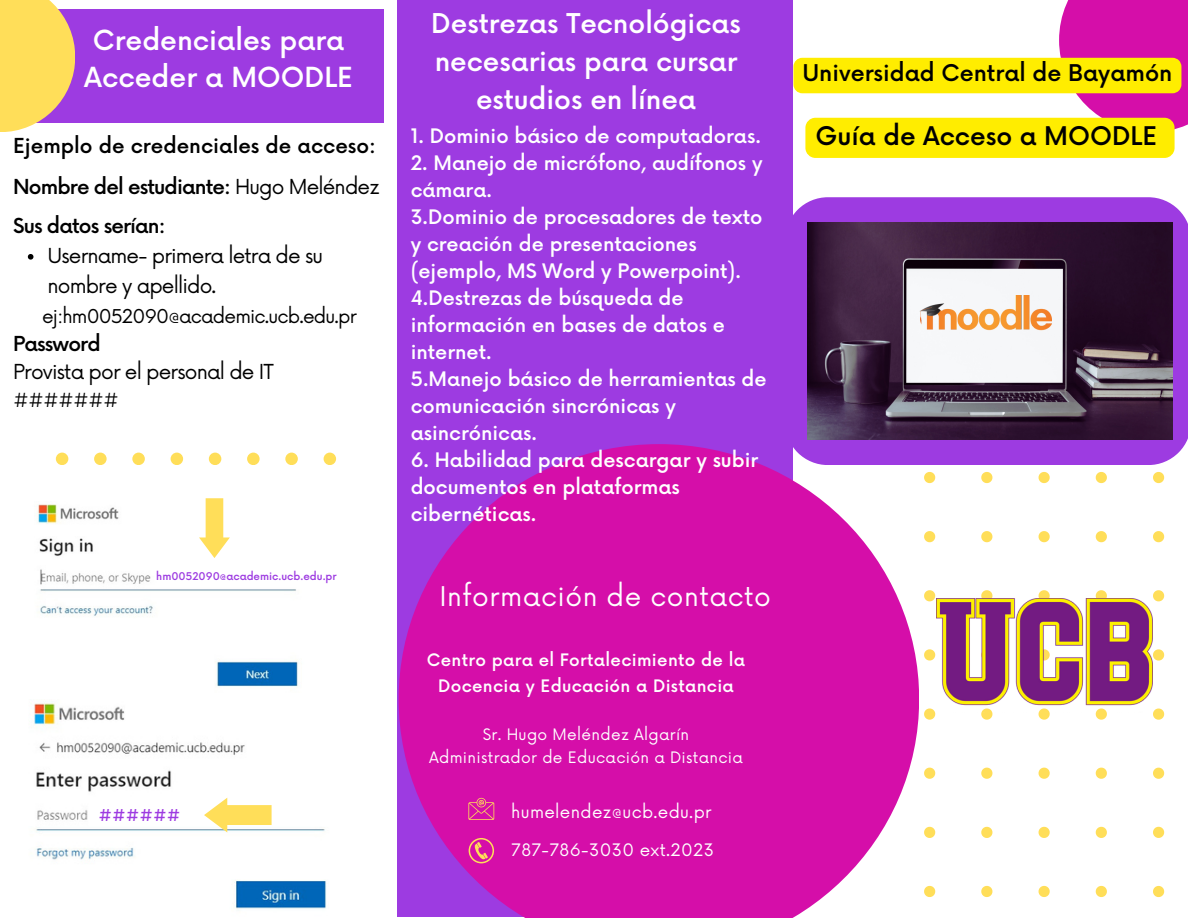
<style>
.page{position:relative;width:1188px;height:918px;background:#fff}
.page>*{position:absolute;margin:0;border:0;box-sizing:border-box;transform-origin:0 0}
.t1{font:500 27px/37.2px "Now";color:#fff;text-align:center}
.t2{font:500 26.55px/38.2px "Now";color:#fff;text-align:center}
.t3{font:26.4px "Now";letter-spacing:.02em;color:#fff}
.t4{font:500 25.05px "Now";color:#000}
.t5{font:500 22.5px "Now";color:#000}
.t6{font:20.1px/28.2px "Now";letter-spacing:-.045em;color:#000}
.t7{font:500 20.1px "Now";letter-spacing:-.045em;color:#000}
.t8{font:500 20.1px "Now";color:#000}
.t9{font:500 19.5px/27px "Now";color:#fff}
.t10{font:18.6px "Now";letter-spacing:-.045em;color:#000}
.t11{font:500 16.8px/25.8px "Now";letter-spacing:.02em;color:#fff;text-align:center}
.t12{font:16.8px "Now";letter-spacing:.02em;color:#fff}
.t13{font:500 16.65px "Now";color:#9d3be1}
.t14{font:15.45px "Now";letter-spacing:.02em;color:#fff}
.t15{font:500 10.5px "Now";color:#9d3be1}
.s1{font-weight:400}
.s2{font-weight:500}
</style>
<div class="page">
<div style="left:397px;top:0;width:396px;height:917px;background:#9d3be1"></div>
<svg style="left:399px;top:444px;width:520px;height:474px;fill:#d50ea9"></svg>
<svg style="left:468px;top:798px;width:26px;height:22px"></svg>
<svg style="left:924px;top:472px;width:241px;height:426px"></svg>
<svg style="left:785px;top:197px;width:403px;height:268px;background:#9d41dd"></svg>
<img style="left:808px;top:223px;width:364px;height:217px">
<div style="left:15px;top:9px;width:368px;height:114px;background:#9d3be1"></div>
<img style="left:38px;top:498px;width:260px;height:189px">
<img style="left:34px;top:703px;width:292px;height:206px">
<svg style="left:199px;top:499px;width:30px;height:59px"></svg>
<svg style="left:204px;top:798px;width:68px;height:34px"></svg>
<img style="left:937px;top:599px;width:216px;height:114px">
<img style="left:919px;top:296px;width:133px;height:36px">
<svg style="left:56px;top:453px;width:280px;height:12px"></svg>
<svg style="left:0;top:0;width:75px;height:132px;fill:#ffde59"></svg>
<svg style="left:469px;top:838px;width:25px;height:25px"></svg>
<div style="left:1059px;top:0;width:129px;height:132px;background:#d50ea9"></div>
<div style="left:805px;top:118px;width:370px;height:40px;background:#ffed00;border-radius:10px"></div>
<svg style="left:28px;top:254px;width:5px;height:6px"></svg>
<div style="left:793px;top:58px;width:388px;height:35px;background:#ffed00"></div>
<h6 class="t1" style="left:84px;top:23px;width:270px">Credenciales para<br>Acceder a MOODLE</h6>
<h4 class="t8" style="left:13px;top:135px;width:364px">Ejemplo de credenciales de acceso:</h4>
<h3 class="t7" style="left:13px;top:176px;width:368px">Nombre del estudiante: <span class="s1">Hugo Meléndez</span></h3>
<h1 class="t7" style="left:13px;top:215px;width:154px">Sus datos serían:</h1>
<p class="t6" style="left:47px;top:242px;width:277px;line-height:30.3px">Username- primera letra de su nombre y apellido.</p>
<p class="t10" style="left:42px;top:305px;width:316px">ej:hm0052090@academic.ucb.edu.pr</p>
<p class="t6" style="left:13px;top:330px;width:262px"><span class="s2">Password<br></span>Provista por el personal de IT #######</p>
<h5 class="t15" style="left:156px;top:571px;width:182px">hm0052090@academic.ucb.edu.pr</h5>
<h2 class="t13" style="left:99px;top:806px;width:83px">######</h2>
<p class="t2" style="left:431px;top:6px;width:311px">Destrezas Tecnológicas necesarias para cursar estudios en línea</p>
<p class="t9" style="left:411px;top:124px;width:352px">1. Dominio básico de computadoras.</p>
<p class="t9" style="left:411px;top:151px;width:358px">2. Manejo de micrófono, audífonos y cámara.<br>3.Dominio de procesadores de texto y creación de presentaciones (ejemplo, MS Word y Powerpoint).<br>4.Destrezas de búsqueda de información en bases de datos e internet.<br>5.Manejo básico de herramientas de comunicación sincrónicas y asincrónicas.</p>
<p class="t9" style="left:411px;top:448px;width:349px">6. Habilidad para descargar y subir documentos en plataformas cibernéticas.</p>
<p class="t3" style="left:439px;top:582px;width:333px">Información de contacto</p>
<p class="t11" style="left:427px;top:648px;width:320px">Centro para el Fortalecimiento de la<br>Docencia y Educación a Distancia</p>
<p class="t14" style="left:483px;top:726px;width:208px">Sr. Hugo Meléndez Algarín</p>
<p class="t14" style="left:429px;top:749px;width:315px">Administrador de Educación a Distancia</p>
<p class="t12" style="left:511px;top:803px;width:202px">humelendez@ucb.edu.pr</p>
<h1 class="t12" style="left:511px;top:841px;width:204px">787-786-3030 ext.2023</h1>
<p class="t5" style="left:802px;top:61px;width:372px">Universidad Central de Bayamón</p>
<p class="t4" style="left:815px;top:123px;width:343px">Guía de Acceso a MOODLE</p>
</div>
